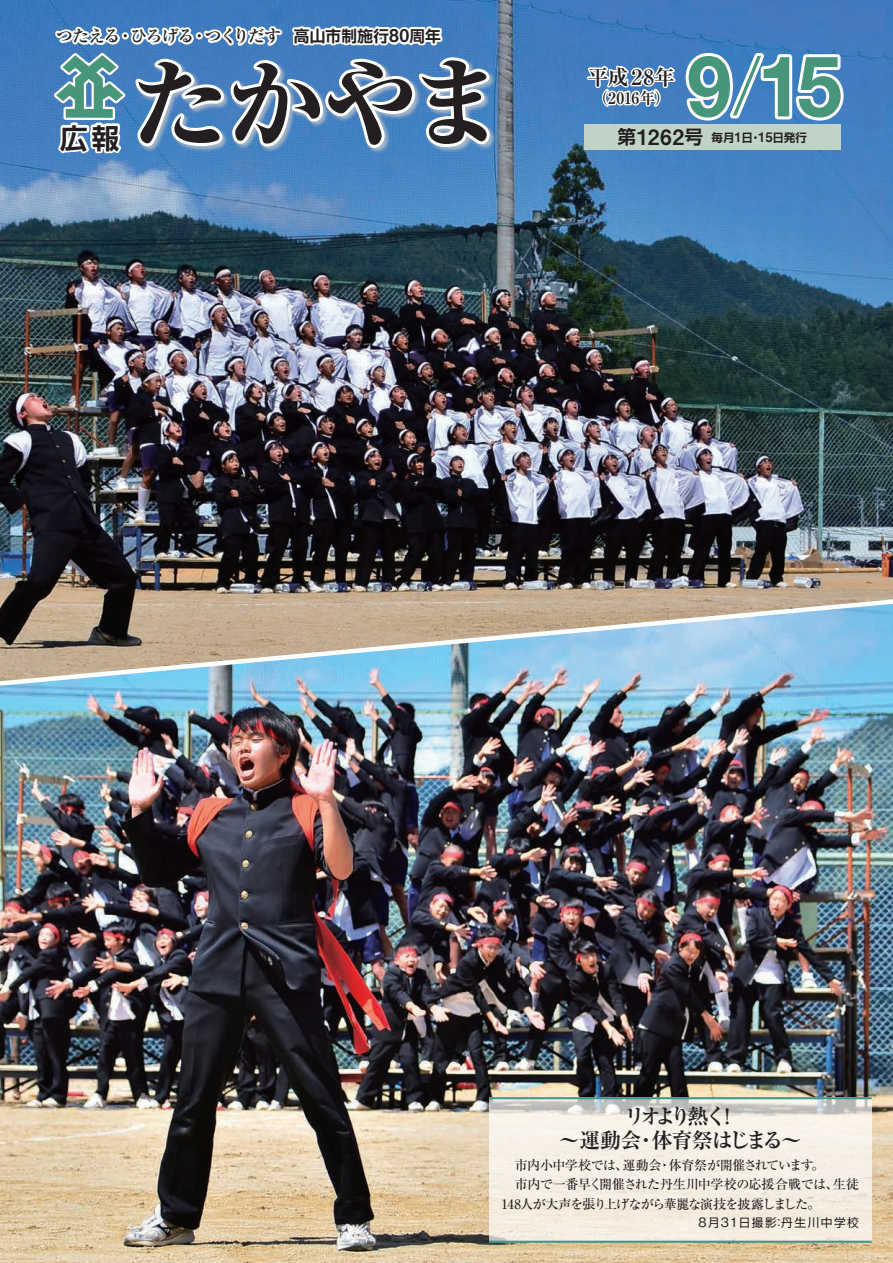
<style>
.page{position:relative;width:893px;height:1263px;background:#fff}
.page>*{position:absolute;margin:0;border:0;box-sizing:border-box;transform-origin:0 0}
.t1{font:800 96px "Ryumin Pr 6";color:#231f20}
.t2{font:700 84.6px "Helvetica Neue";color:#489679;scale:.95 1}
.t3{font:700 27.9px "Shin Go Pro De";color:#231f20}
.t4{font:700 21px/24px "Ryumin Pro";letter-spacing:-.17em;color:#231f20;text-align:center}
.t5{font:700 21px "Ryumin Pro";letter-spacing:-.14em;color:#231f20}
.t6{font:700 16.5px "Ryumin Pr 6";letter-spacing:-.045em;color:#231f20}
.t7{font:700 15.75px "Ryumin Pro";color:#231f20}
.t8{font:500 13.05px/19.5px "Ryumin Pro";letter-spacing:-.045em;color:#231f20}
.t9{font:11.7px "Shin Go Pro";letter-spacing:.135em;color:#231f20}
.t10{font:700 11.55px "Shin Go Pro De";color:#231f20}
.s1{font-family:"Shin Go Pro De";font-size:15.6px}
.s2{font-family:"Midashi Go Pro MB31";font-weight:400;font-size:17.7px}
.s3{font-family:"Shin Go Pro";font-weight:300;font-size:75.45px}
.s4{font-size:18.75px}
.s5{font-family:"Midashi Go Pro MB31";font-weight:400;font-size:21.15px}
.s6{font-family:"Midashi Go Pro MB31";font-weight:400;font-size:13.05px}
.s7{font-family:"Midashi Go Pro MB31";font-weight:400}
.s8{font-family:"Gothic BBB Pro";font-weight:500;font-size:12.9px}
</style>
<div class="page">
<img style="left:0;top:0;width:893px;height:595px">
<img style="left:0;top:595px;width:893px;height:668px">
<div style="left:584px;top:124px;width:256px;height:26px;background:#c0d3c8"></div>
<svg style="left:583px;top:23px;width:265px;height:102px"></svg>
<svg style="left:52px;top:0;width:441px;height:158px"></svg>
<svg style="left:489px;top:1099px;width:383px;height:142px;background:#f1ebe1"></svg>
<hr style="left:489px;top:1241px;width:383px;height:2px;background:#44978c">
<hr style="left:489px;top:1097px;width:383px;height:2px;background:#44978c">
<p class="t6" style="left:57px;top:23px;width:386px">つたえる・ひろげる・つくりだす <span class="s1">高山市制施行</span><span class="s2">80</span><span class="s1">周年</span></p>
<h3 class="t3" style="left:60px;top:115px;width:61px">広報</h3>
<h1 class="t1" style="left:132px;top:28px;width:373px">たかやま</h1>
<h3 class="t5" style="left:587px;top:60px;width:89px">平成２8年</h3>
<p class="t7" style="left:593px;top:85px;width:79px">（2016年）</p>
<h2 class="t2" style="left:687px;top:34px;width:165px">9<span class="s3">/</span>15</h2>
<p class="t10" style="left:617px;top:128px;width:191px"><span class="s4">第</span><span class="s5">1262</span><span class="s4">号</span> 毎月<span class="s6">1</span>日<span class="s7">・</span><span class="s6">15</span>日発行</p>
<h3 class="t4" style="left:559px;top:1103px;width:245px">リオより熱く！<br>～運動会・体育祭はじまる～</h3>
<p class="t8" style="left:502px;top:1154px;width:359px">　市内小中学校では、運動会・体育祭が開催されています。<br>　市内で一番早く開催された丹生川中学校の応援合戦では、生徒<br>148人が大声を張り上げながら華麗な演技を披露しました。</p>
<p class="t9" style="left:698px;top:1213px;width:162px"><span class="s8">8</span>月<span class="s8">31</span>日撮影：丹生川中学校</p>
</div>
